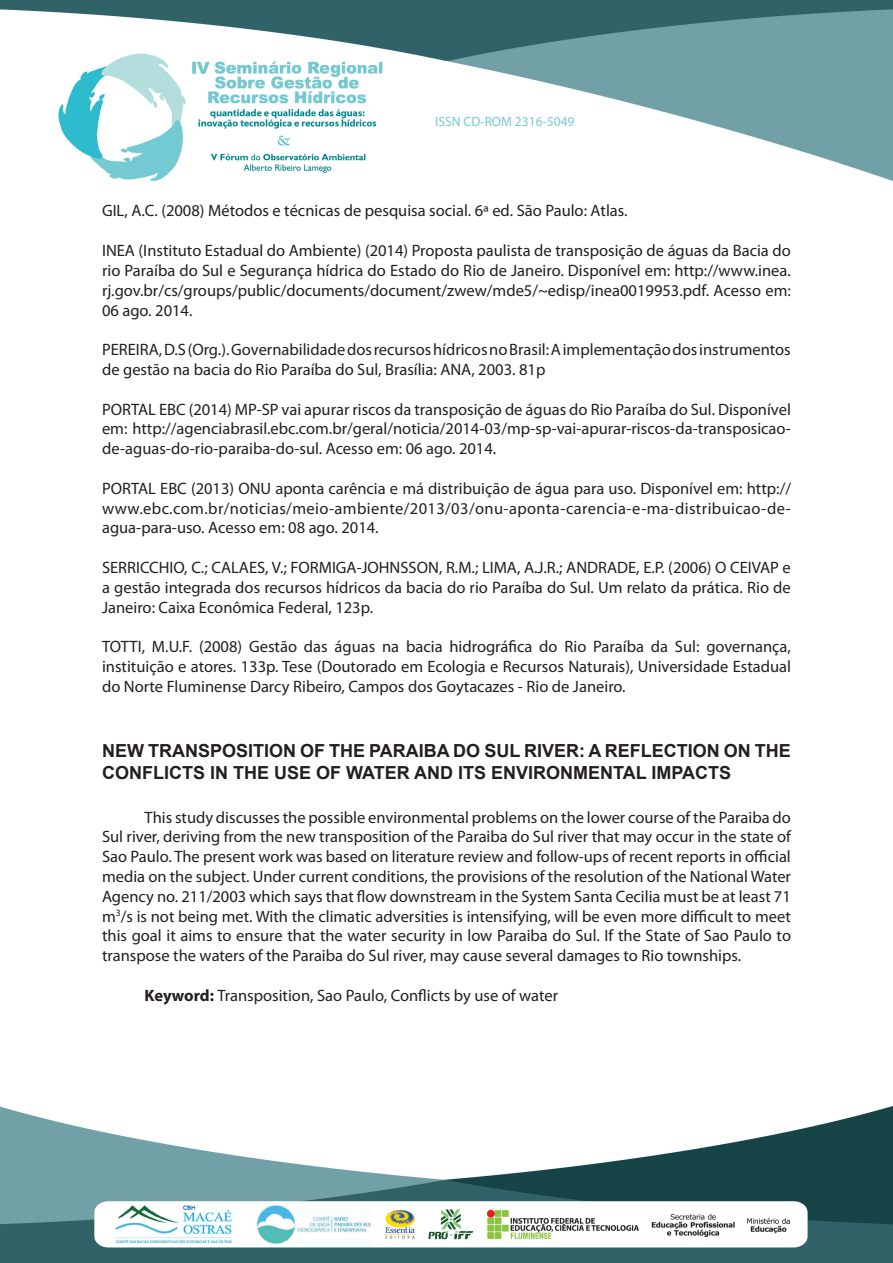
<style>
.page{position:relative;width:893px;height:1263px;background:#fff}
.page>*{position:absolute;margin:0;border:0;box-sizing:border-box;transform-origin:0 0}
.t1{font:700 18px/21.6px "Arial";color:#231f20}
.t2{font:16.5px/19.8px "Myriad Pro";color:#231f20;text-align:justify}
.t3{font:13.5px "Myriad Pro";color:#73cad2}
.s1{font-weight:700}
</style>
<div class="page">
<img style="left:0;top:1106px;width:893px;height:157px">
<img style="left:0;top:0;width:893px;height:181px">
<p class="t3" style="left:435px;top:113px;width:141px">ISSN CD-ROM 2316-5049</p>
<p class="t2" style="left:102px;top:201px;width:527px">GIL, A.C. (2008) Métodos e técnicas de pesquisa social. 6ª ed. São Paulo: Atlas.</p>
<p class="t2" style="left:102px;top:240px;width:690px">INEA (Instituto Estadual do Ambiente) (2014) Proposta paulista de transposição de águas da Bacia do rio Paraíba do Sul e Segurança hídrica do Estado do Rio de Janeiro. Disponível em: http://www.inea. rj.gov.br/cs/groups/public/documents/document/zwew/mde5/~edisp/inea0019953.pdf. Acesso em:<br>06 ago. 2014.</p>
<p class="t2" style="left:102px;top:339px;width:690px">PEREIRA, D.S (Org.). Governabilidade dos recursos hídricos no Brasil: A implementação dos instrumentos de gestão na bacia do Rio Paraíba do Sul, Brasília: ANA, 2003. 81p</p>
<p class="t2" style="left:102px;top:399px;width:690px">PORTAL EBC (2014) MP-SP vai apurar riscos da transposição de águas do Rio Paraíba do Sul. Disponível em: http://agenciabrasil.ebc.com.br/geral/noticia/2014-03/mp-sp-vai-apurar-riscos-da-transposicao&shy;de-aguas-do-rio-paraiba-do-sul. Acesso em: 06 ago. 2014.</p>
<p class="t2" style="left:102px;top:478px;width:690px">PORTAL EBC (2013) ONU aponta carência e má distribuição de água para uso. Disponível em: http:// www.ebc.com.br/noticias/meio-ambiente/2013/03/onu-aponta-carencia-e-ma-distribuicao-de&shy;agua-para-uso. Acesso em: 08 ago. 2014.</p>
<p class="t2" style="left:102px;top:557px;width:690px">SERRICCHIO, C.; CALAES, V.; FORMIGA-JOHNSSON, R.M.; LIMA, A.J.R.; ANDRADE, E.P. (2006) O CEIVAP e a gestão integrada dos recursos hídricos da bacia do rio Paraíba do Sul. Um relato da prática. Rio de Janeiro: Caixa Econômica Federal, 123p.</p>
<p class="t2" style="left:102px;top:636px;width:690px">TOTTI, M.U.F. (2008) Gestão das águas na bacia hidrográfica do Rio Paraíba da Sul: governança, instituição e atores. 133p. Tese (Doutorado em Ecologia e Recursos Naturais), Universidade Estadual do Norte Fluminense Darcy Ribeiro, Campos dos Goytacazes - Rio de Janeiro.</p>
<p class="t1" style="left:102px;top:741px;width:690px">NEW TRANSPOSITION OF THE PARAIBA DO SUL RIVER: A REFLECTION ON THE<br>CONFLICTS IN THE USE OF WATER AND ITS ENVIRONMENTAL IMPACTS</p>
<p class="t2" style="left:102px;top:807px;width:690px;text-indent:43px">This study discusses the possible environmental problems on the lower course of the Paraiba do Sul river, deriving from the new transposition of the Paraiba do Sul river that may occur in the state of Sao Paulo. The present work was based on literature review and follow-ups of recent reports in official media on the subject. Under current conditions, the provisions of the resolution of the National Water Agency no. 211/2003 which says that flow downstream in the System Santa Cecilia must be at least 71 m<sup>3</sup>/s is not being met. With the climatic adversities is intensifying, will be even more difficult to meet this goal it aims to ensure that the water security in low Paraiba do Sul. If the State of Sao Paulo to transpose the waters of the Paraiba do Sul river, may cause several damages to Rio townships.</p>
<p class="t2" style="left:145px;top:985px;width:415px"><span class="s1">Keyword:</span> Transposition, Sao Paulo, Conflicts by use of water</p>
</div>
